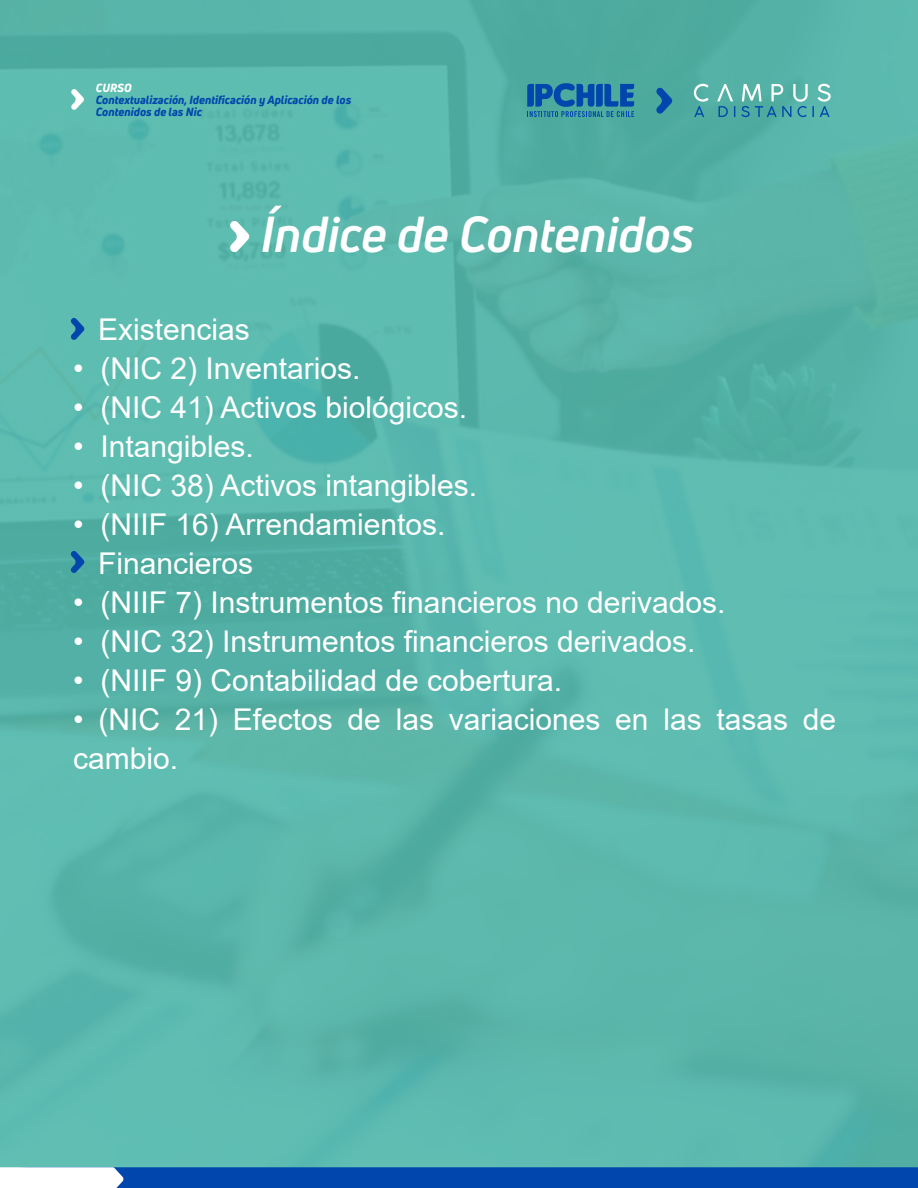
<style>
.page{position:relative;width:918px;height:1188px;background:#fff}
.page>*{position:absolute;margin:0;border:0;box-sizing:border-box;transform-origin:0 0}
.t1{font:italic 700 49.5px "Uni Neue";color:#fff}
.t2{font:30px/39px "Arial";color:#fff}
.t3{font:italic 800 11.55px/11.6px "Uni Neue";color:#0046ad}
.t4{font:italic 800 11.55px "Uni Neue";color:#fff}
</style>
<div class="page">
<div style="left:0;top:0;width:918px;height:1179px;background:linear-gradient(to bottom,#57b5a9,#5bb8ad)"></div>
<svg style="left:694px;top:84px;width:14px;height:33px"></svg>
<svg style="left:717px;top:84px;width:18px;height:33px"></svg>
<svg style="left:741px;top:84px;width:90px;height:33px;background:#65b3b2"></svg>
<svg style="left:656px;top:87px;width:16px;height:27px"></svg>
<svg style="left:527px;top:83px;width:107px;height:34px;background:#2476a5"></svg>
<svg style="left:71px;top:89px;width:13px;height:21px"></svg>
<svg style="left:230px;top:220px;width:19px;height:33px"></svg>
<svg style="left:71px;top:551px;width:13px;height:22px"></svg>
<svg style="left:71px;top:318px;width:13px;height:22px"></svg>
<svg style="left:0;top:1167px;width:918px;height:21px;background:#225fb7"></svg>
<p class="t4" style="left:96px;top:80px;width:38px">CURSO</p>
<p class="t3" style="left:96px;top:94px;width:257px">Contextualización, Identificación y Aplicación de los<br>Contenidos de las Nic</p>
<h1 class="t1" style="left:261px;top:203px;width:435px">Índice de Contenidos</h1>
<p class="t2" style="left:98px;top:309px;width:153px">Existencias</p>
<p class="t2" style="left:73px;top:348px;width:289px">• (NIC 2) Inventarios.</p>
<p class="t2" style="left:73px;top:387px;width:395px">• (NIC 41) Activos biológicos.</p>
<p class="t2" style="left:73px;top:426px;width:182px">• Intangibles.</p>
<p class="t2" style="left:73px;top:465px;width:405px">• (NIC 38) Activos intangibles.</p>
<p class="t2" style="left:98px;top:504px;width:349px;text-indent:-25px">• (NIIF 16) Arrendamientos.<br>Financieros</p>
<p class="t2" style="left:73px;top:582px;width:654px">• (NIIF 7) Instrumentos financieros no derivados.</p>
<p class="t2" style="left:73px;top:621px;width:624px">• (NIC 32) Instrumentos financieros derivados.</p>
<p class="t2" style="left:73px;top:660px;width:491px">• (NIIF 9) Contabilidad de cobertura.</p>
<p class="t2" style="left:73px;top:699px;width:765px">• (NIC 21) Efectos de las variaciones en las tasas de cambio.</p>
</div>
